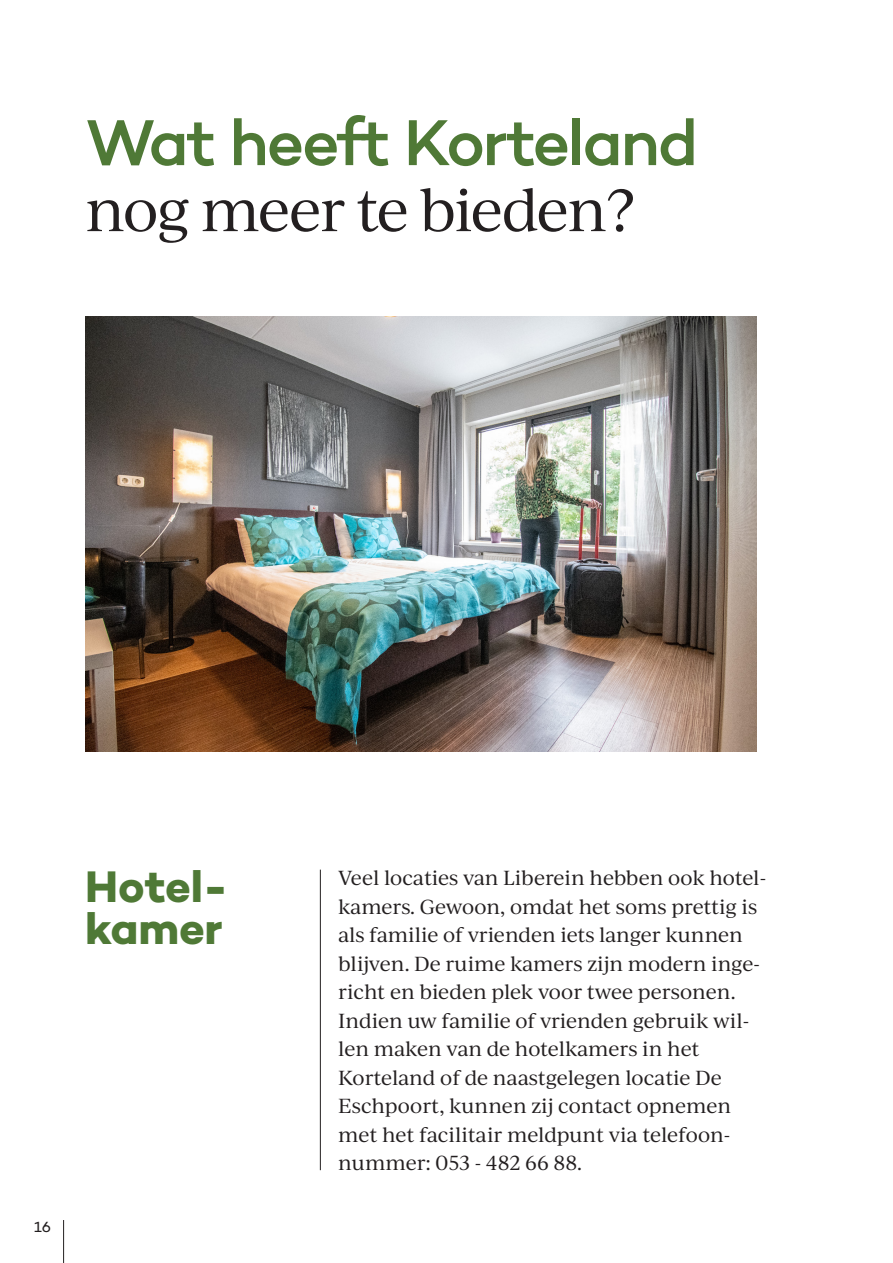
<style>
.page{position:relative;width:893px;height:1263px;background:#fff}
.page>*{position:absolute;margin:0;border:0;box-sizing:border-box;transform-origin:0 0}
._1_titel_groot_groen{font:500 66px "Campton";letter-spacing:-.035em;color:#4f7936}
._1_titel_groot_groen-2{font:57px "Ivy Journal";letter-spacing:-.03em;color:#231f20}
.t1{font:700 45px "Campton";letter-spacing:-.005em;color:#4f7936}
._5_Inleiding_groot{font:19.5px/28.5px "Ivy Journal";letter-spacing:-.01em;color:#231f20}
.t2{font:15px "Campton";color:#231f20}
</style>
<div class="page">
<hr style="left:63px;top:1220px;width:1px;height:43px;background:#231f20">
<hr style="left:320px;top:870px;width:1px;height:300px;background:#231f20">
<img style="left:85px;top:317px;width:672px;height:435px">
<p class="_1_titel_groot_groen" style="left:85px;top:101px;width:614px">Wat heeft Korteland</p>
<p class="_1_titel_groot_groen-2" style="left:85px;top:170px;width:551px">nog meer te bieden?</p>
<p class="t1" style="left:85px;top:858px;width:145px">Hotel-</p>
<p class="t1" style="left:85px;top:900px;width:140px">kamer</p>
<p class="t2" style="left:34px;top:1217px;width:18px">16</p>
<p class="_5_Inleiding_groot" style="left:338px;top:863px;width:429px">Veel locaties van Liberein hebben ook hotel&shy;kamers. Gewoon, omdat het soms prettig is als familie of vrienden iets langer kunnen blijven. De ruime kamers zijn modern inge&shy;richt en bieden plek voor twee personen.<br>Indien uw familie of vrienden gebruik wil&shy;len maken van de hotelkamers in het Korteland of de naastgelegen locatie De Eschpoort, kunnen zij contact opnemen met het facilitair meldpunt via telefoon&shy;nummer: 053 - 482 66 88.</p>
</div>
